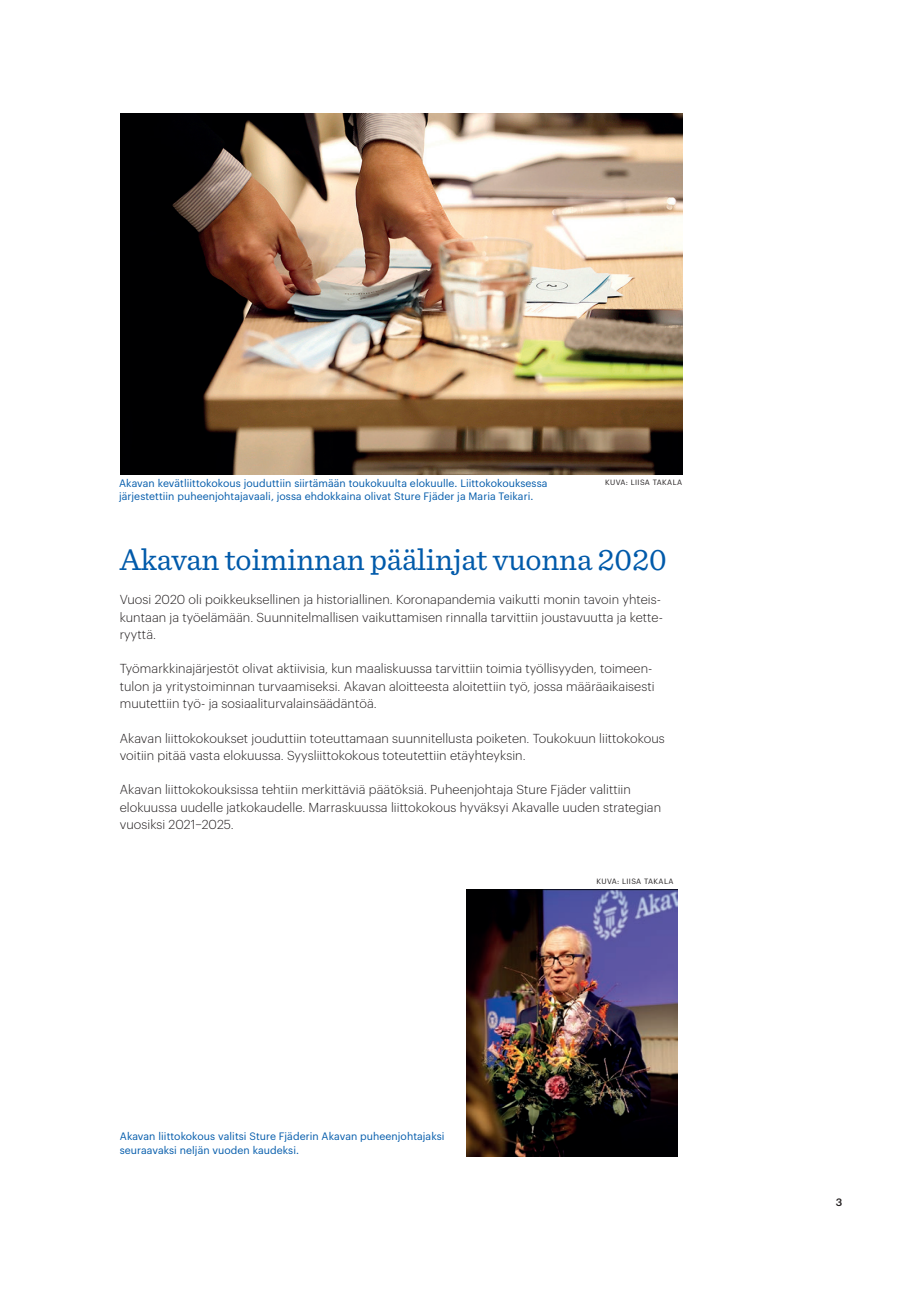
<style>
.page{position:relative;width:919px;height:1289px;background:#fff}
.page>*{position:absolute;margin:0;border:0;box-sizing:border-box;transform-origin:0 0}
.t1{font:31.5px "Sentinel";letter-spacing:-.005em;color:#015aaa}
.t2{font:300 12.75px/17.2px "Graphik";letter-spacing:.005em;color:#231f20}
.t3{font:10.5px/13.5px "Graphik";letter-spacing:.005em;color:#015aaa}
.t4{font:500 10.5px "Graphik";color:#231f20}
.t5{font:7.5px "Graphik";letter-spacing:.05em;color:#231f20}
</style>
<div class="page">
<img style="left:466px;top:889px;width:211px;height:266px">
<img style="left:121px;top:113px;width:561px;height:361px">
<p class="t3" style="left:119px;top:475px;width:430px">Akavan kevätliittokokous jouduttiin siirtämään toukokuulta elokuulle. Liittokokouksessa järjestettiin puheenjohtajavaali, jossa ehdokkaina olivat Sture Fjäder ja Maria Teikari.</p>
<p class="t5" style="left:605px;top:476px;width:78px">KUVA: LIISA TAKALA</p>
<h1 class="t1" style="left:120px;top:539px;width:548px">Akavan toiminnan päälinjat vuonna 2020</h1>
<p class="t2" style="left:120px;top:590px;width:544px">Vuosi 2020 oli poikkeuksellinen ja historiallinen. Koronapandemia vaikutti monin tavoin yhteis&shy;kuntaan ja työelämään. Suunnitelmallisen vaikuttamisen rinnalla tarvittiin joustavuutta ja kette&shy;ryyttä.</p>
<p class="t2" style="left:120px;top:659px;width:536px">Työmarkkinajärjestöt olivat aktiivisia, kun maaliskuussa tarvittiin toimia työllisyyden, toimeen&shy;tulon ja yritystoiminnan turvaamiseksi. Akavan aloitteesta aloitettiin työ, jossa määräaikaisesti muutettiin työ- ja sosiaaliturvalainsäädäntöä.</p>
<p class="t2" style="left:120px;top:728px;width:546px">Akavan liittokokoukset jouduttiin toteuttamaan suunnitellusta poiketen. Toukokuun liittokokous voitiin pitää vasta elokuussa. Syysliittokokous toteutettiin etäyhteyksin.</p>
<p class="t2" style="left:120px;top:780px;width:543px">Akavan liittokokouksissa tehtiin merkittäviä päätöksiä. Puheenjohtaja Sture Fjäder valittiin elokuussa uudelle jatkokaudelle. Marraskuussa liittokokous hyväksyi Akavalle uuden strategian vuosiksi 2021–2025.</p>
<p class="t3" style="left:120px;top:1128px;width:326px">Akavan liittokokous valitsi Sture Fjäderin Akavan puheenjohtajaksi seuraavaksi neljän vuoden kaudeksi.</p>
<p class="t5" style="left:596px;top:875px;width:78px">KUVA: LIISA TAKALA</p>
<p class="t4" style="left:835px;top:1193px;width:8px">3</p>
</div>
